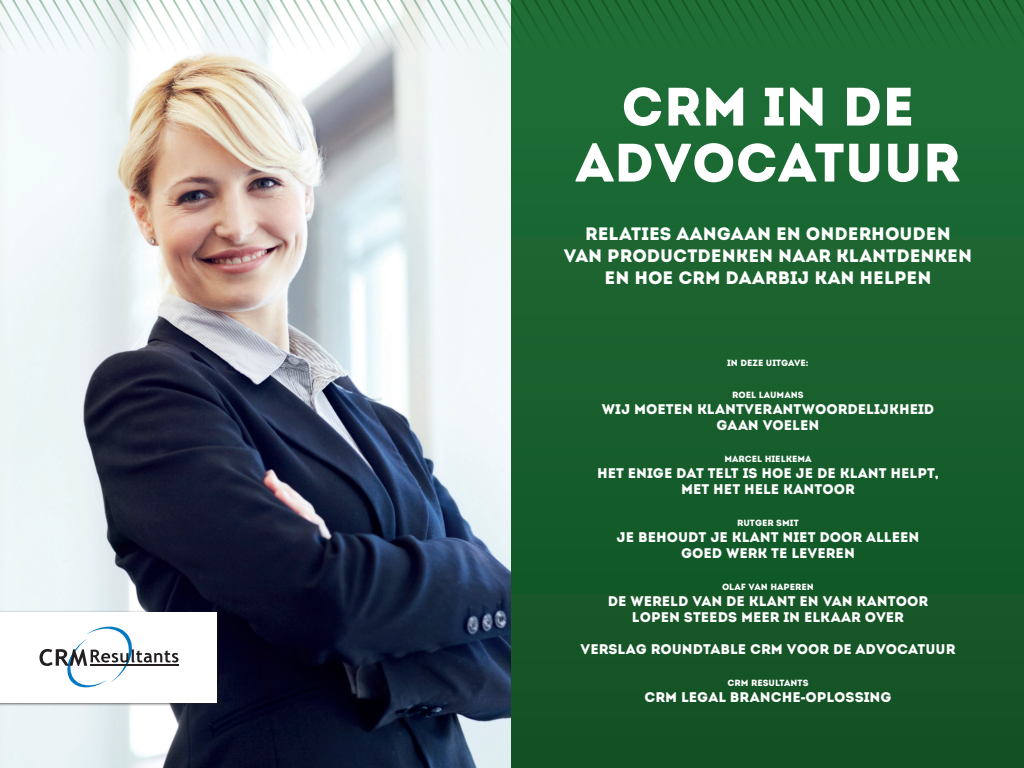
<style>
.page{position:relative;width:1024px;height:768px;background:#fff}
.page>*{position:absolute;margin:0;border:0;box-sizing:border-box;transform-origin:0 0}
.t1{font:54px/56px "Intro";color:#fff;text-align:center}
.t2{font:18px/22px "Intro";color:#fff;text-align:center}
.t3{font:14px/16px "Intro";color:#fff;text-align:center}
.t4{font:9px "Intro";color:#fff}
.s1{font-family:"Arial";font-weight:900}
</style>
<div class="page">
<img style="left:0;top:57px;width:512px;height:711px">
<div style="left:512px;top:0;width:512px;height:768px;background:linear-gradient(to right,#185f2d,#185f2d)"></div>
<div style="left:0;top:610px;width:219px;height:96px;background:#231f20;opacity:.75"></div>
<div style="left:0;top:612px;width:216px;height:90px;background:#fff"></div>
<svg style="left:39px;top:627px;width:139px;height:60px"></svg>
<hr style="left:90px;top:665px;width:89px;height:1px;background:#231f20">
<svg style="left:0;top:0;width:1024px;height:57px"></svg>
<h1 class="t1" style="left:575px;top:79px;width:387px">CRM IN DE<br>ADVOCATUUR</h1>
<p class="t2" style="left:564px;top:222px;width:410px">RELATIES AANGAAN EN ONDERHOUDEN<br>VAN PRODUCTDENKEN NAAR KLANTDENKEN<br>EN HOE CRM DAARBIJ KAN HELPEN</p>
<p class="t4" style="left:727px;top:357px;width:83px">IN DEZE UITGAVE:</p>
<p class="t4" style="left:732px;top:389px;width:73px">ROEL LAUMANS</p>
<p class="t3" style="left:602px;top:401px;width:334px">WIJ MOETEN KLANTVERANTWOORDELIJKHEID<br>GAAN VOELEN</p>
<p class="t4" style="left:724px;top:453px;width:89px">MARCEL HIELKEMA</p>
<p class="t3" style="left:597px;top:465px;width:343px">HET ENIGE DAT TELT IS HOE JE DE KLANT HELPT,<br>MET HET HELE KANTOOR</p>
<p class="t4" style="left:737px;top:517px;width:63px">RUTGER SMIT</p>
<p class="t3" style="left:617px;top:529px;width:304px">JE BEHOUDT JE KLANT NIET DOOR ALLEEN<br>GOED WERK TE LEVEREN</p>
<p class="t4" style="left:722px;top:581px;width:93px">OLAF VAN HAPEREN</p>
<p class="t3" style="left:608px;top:593px;width:322px">DE WERELD VAN DE KLANT EN VAN KANTOOR<br>LOPEN STEEDS MEER IN ELKAAR OVER</p>
<p class="t3" style="left:581px;top:641px;width:376px">VERSLAG ROUNDTABLE CRM VOOR DE ADVOCATUUR</p>
<p class="t4" style="left:727px;top:677px;width:83px">CRM RESULTANTS</p>
<p class="t3" style="left:644px;top:689px;width:249px">CRM LEGAL BRANCHE<span class="s1">-</span>OPLOSSING</p>
</div>
